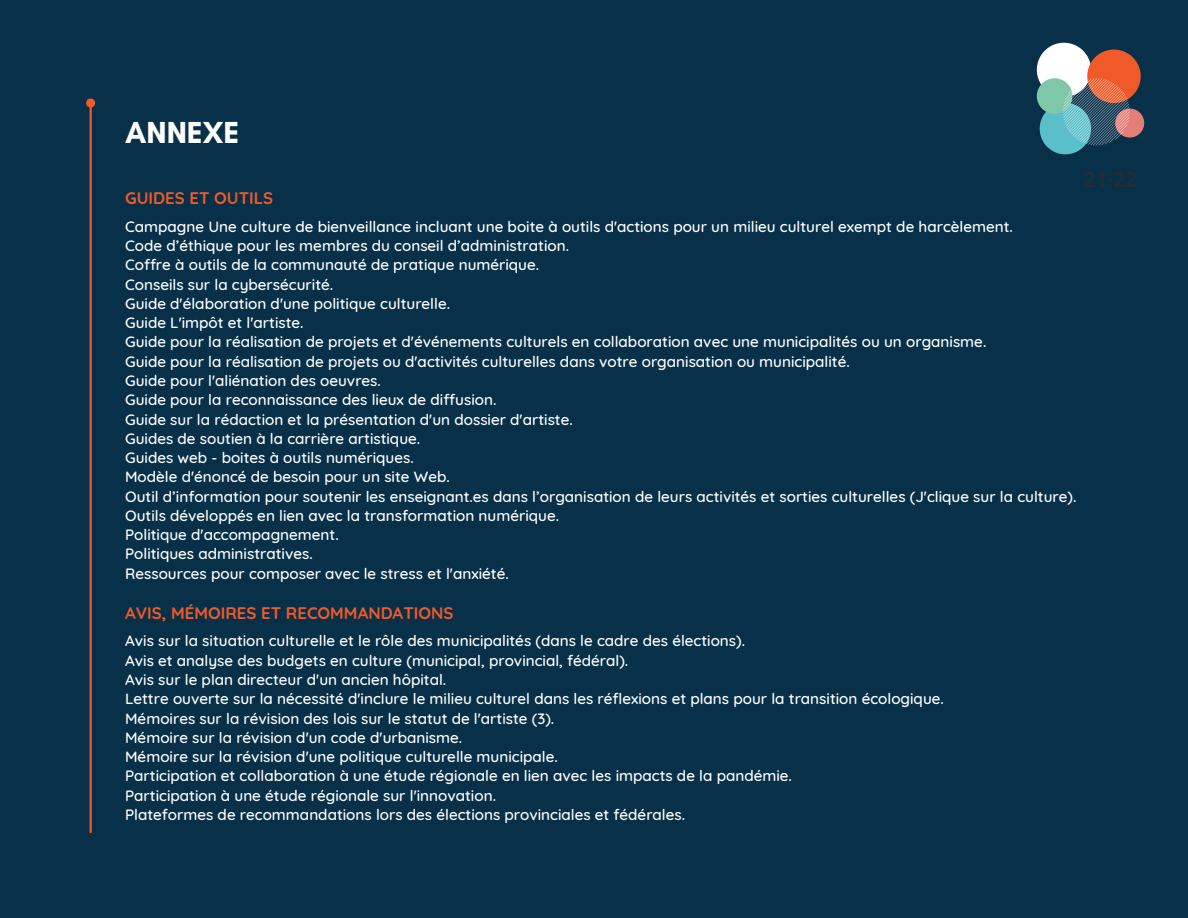
<style>
.page{position:relative;width:1188px;height:918px;background:#083149}
.page>*{position:absolute;margin:0;border:0;box-sizing:border-box;transform-origin:0 0}
.t1{font:700 30.9px "Glacial Indifference";color:#fff}
.t2{font:700 21px "Open Sans";color:#1e2f39}
.t3{font:700 16.8px "Quicksand";color:#f05a29}
.t4{font:500 15.3px/19.4px "Quicksand";color:#fff}
</style>
<div class="page">
<hr style="left:90px;top:108px;width:2px;height:724px;background:#f05a29">
<svg style="left:86px;top:98px;width:10px;height:11px"></svg>
<svg style="left:1037px;top:43px;width:107px;height:111px"></svg>
<h1 class="t1" style="left:125px;top:114px;width:116px">ANNEXE</h1>
<p class="t3" style="left:125px;top:187px;width:150px">GUIDES ET OUTILS</p>
<p class="t4" style="left:125px;top:216px;width:953px">Campagne Une culture de bienveillance incluant une boite à outils d'actions pour un milieu culturel exempt de harcèlement.<br>Code d’éthique pour les membres du conseil d’administration.<br>Coffre à outils de la communauté de pratique numérique.<br>Conseils sur la cybersécurité.<br>Guide d'élaboration d'une politique culturelle.<br>Guide L'impôt et l'artiste.<br>Guide pour la réalisation de projets et d'événements culturels en collaboration avec une municipalités ou un organisme.<br>Guide pour la réalisation de projets ou d'activités culturelles dans votre organisation ou municipalité.<br>Guide pour l'aliénation des oeuvres.<br>Guide pour la reconnaissance des lieux de diffusion.<br>Guide sur la rédaction et la présentation d'un dossier d'artiste.<br>Guides de soutien à la carrière artistique.<br>Guides web - boites à outils numériques.<br>Modèle d'énoncé de besoin pour un site Web.<br>Outil d’information pour soutenir les enseignant.es dans l’organisation de leurs activités et sorties culturelles (J'clique sur la culture).<br>Outils développés en lien avec la transformation numérique.<br>Politique d'accompagnement.<br>Politiques administratives.<br>Ressources pour composer avec le stress et l'anxiété.</p>
<p class="t3" style="left:125px;top:602px;width:330px">AVIS, MÉMOIRES ET RECOMMANDATIONS</p>
<p class="t4" style="left:125px;top:631px;width:820px">Avis sur la situation culturelle et le rôle des municipalités (dans le cadre des élections).<br>Avis et analyse des budgets en culture (municipal, provincial, fédéral).<br>Avis sur le plan directeur d'un ancien hôpital.<br>Lettre ouverte sur la nécessité d'inclure le milieu culturel dans les réflexions et plans pour la transition écologique.<br>Mémoires sur la révision des lois sur le statut de l'artiste (3).<br>Mémoire sur la révision d'un code d'urbanisme.<br>Mémoire sur la révision d'une politique culturelle municipale.<br>Participation et collaboration à une étude régionale en lien avec les impacts de la pandémie.<br>Participation à une étude régionale sur l'innovation.<br>Plateformes de recommandations lors des élections provinciales et fédérales.</p>
<h2 class="t2" style="left:1084px;top:165px;width:55px">21·22</h2>
</div>
